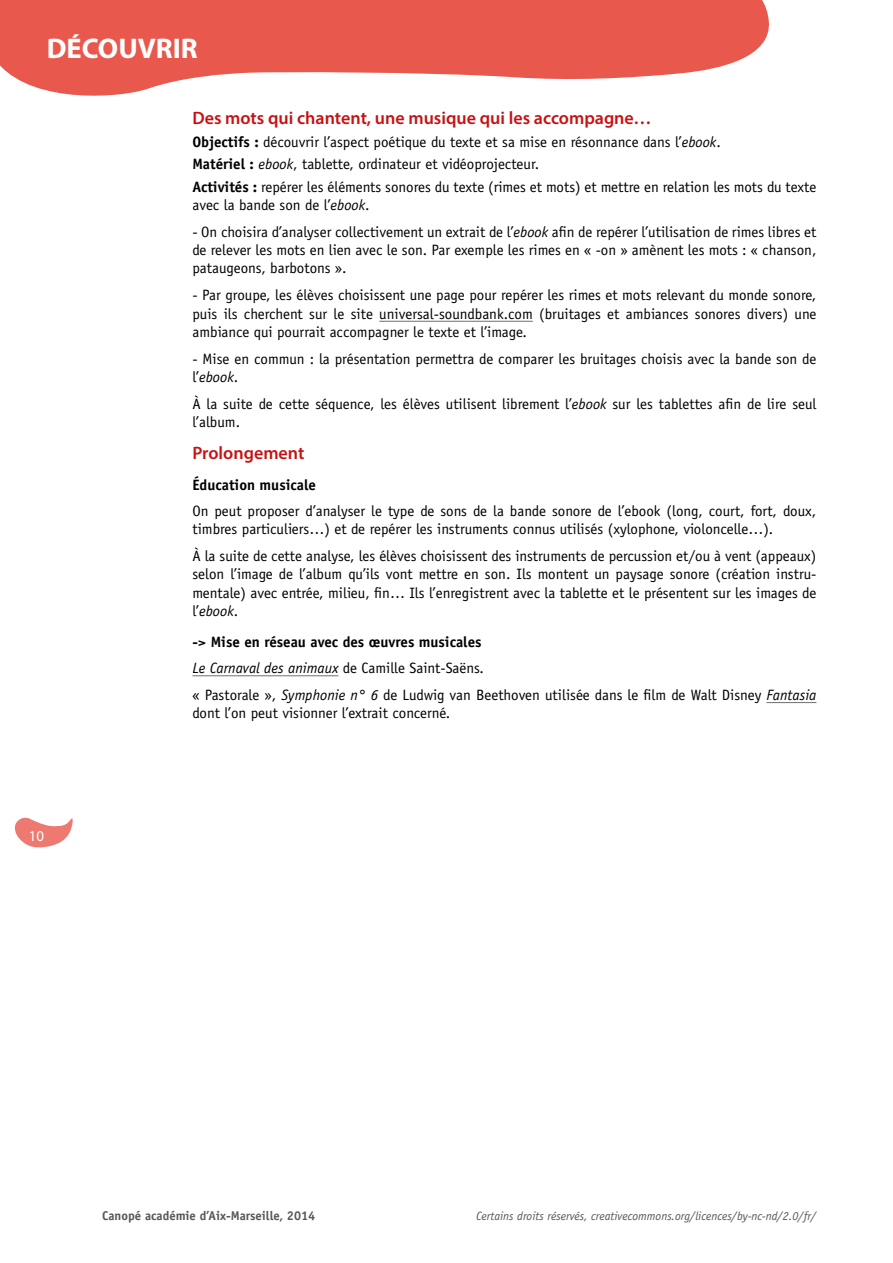
<style>
.page{position:relative;width:893px;height:1263px;background:#fff}
.page>*{position:absolute;margin:0;border:0;box-sizing:border-box;transform-origin:0 0}
.t1{font:700 28.5px "Myriad Pro";color:#fff}
.t2{font:600 18px "Myriad Pro";color:#c91113}
.t3{font:15px/18.3px "Officina Sans Std";color:#000}
.t4{font:700 15px "Officina Sans Std";color:#000}
.t5{font:15px "Myriad Pro";color:#fff}
.t6{font:700 12.75px "Officina Sans Std";color:#575756}
.t7{font:italic 12px "Officina Sans Std";color:#575756}
.s1{font-weight:700}
.s2{font-style:italic}
</style>
<div class="page">
<svg style="left:14px;top:817px;width:59px;height:31px"></svg>
<svg style="left:0;top:0;width:769px;height:96px;fill:#e8584d"></svg>
<hr style="left:379px;top:321px;width:154px;height:1px;background:#706f6f">
<hr style="left:192px;top:675px;width:146px;height:1px;background:#706f6f">
<hr style="left:766px;top:702px;width:50px;height:1px;background:#706f6f">
<h1 class="t1" style="left:47px;top:30px;width:153px">DÉCOUVRIR</h1>
<p class="t5" style="left:29px;top:827px;width:17px">10</p>
<p class="t2" style="left:192px;top:107px;width:461px">Des mots qui chantent, une musique qui les accompagne…</p>
<p class="t3" style="left:192px;top:130px;width:625px;line-height:22.5px"><span class="s1">Objectifs :</span> découvrir l’aspect poétique du texte et sa mise en résonnance dans l’<span class="s2">ebook</span>.<br><span class="s1">Matériel :</span> <span class="s2">ebook</span>, tablette, ordinateur et vidéoprojecteur.<br><span class="s1">Activités :</span> repérer les éléments sonores du texte (rimes et mots) et mettre en relation les mots du texte</p>
<p class="t3" style="left:192px;top:196px;width:179px">avec la bande son de l’<span class="s2">ebook</span>.</p>
<p class="t3" style="left:192px;top:223px;width:626px;text-align:justify">- On choisira d’analyser collectivement un extrait de l’<span class="s2">ebook</span> afin de repérer l’utilisation de rimes libres et de relever les mots en lien avec le son. Par exemple les rimes en « -on » amènent les mots : « chanson, pataugeons, barbotons ».</p>
<p class="t3" style="left:192px;top:286px;width:626px;text-align:justify">- Par groupe, les élèves choisissent une page pour repérer les rimes et mots relevant du monde sonore, puis ils cherchent sur le site universal-soundbank.com (bruitages et ambiances sonores divers) une ambiance qui pourrait accompagner le texte et l’image.</p>
<p class="t3" style="left:192px;top:349px;width:626px">- Mise en commun : la présentation permettra de comparer les bruitages choisis avec la bande son de l’<span class="s2">ebook</span>.</p>
<p class="t3" style="left:192px;top:395px;width:626px">À la suite de cette séquence, les élèves utilisent librement l’<span class="s2">ebook</span> sur les tablettes afin de lire seul l’album.</p>
<p class="t2" style="left:192px;top:441px;width:113px">Prolongement</p>
<p class="t4" style="left:192px;top:476px;width:125px">Éducation musicale</p>
<p class="t3" style="left:192px;top:502px;width:625px">On peut proposer d’analyser le type de sons de la bande sonore de l’ebook (long, court, fort, doux, timbres particuliers…) et de repérer les instruments connus utilisés (xylophone, violoncelle…).</p>
<p class="t3" style="left:192px;top:547px;width:626px;text-align:justify">À la suite de cette analyse, les élèves choisissent des instruments de percussion et/ou à vent (appeaux) selon l’image de l’album qu’ils vont mettre en son. Ils montent un paysage sonore (création instru&shy;mentale) avec entrée, milieu, fin… Ils l’enregistrent avec la tablette et le présentent sur les images de l’<span class="s2">ebook</span>.</p>
<p class="t3" style="left:192px;top:629px;width:626px;line-height:26.4px"><span class="s1">-&gt; Mise en réseau avec des œuvres musicales<br></span><span class="s2">Le Carnaval des animaux</span> de Camille Saint-Saëns.<br>« Pastorale », <span class="s2">Symphonie n° 6</span> de Ludwig van Beethoven utilisée dans le film de Walt Disney <span class="s2">Fantasia</span></p>
<p class="t3" style="left:192px;top:704px;width:259px">dont l’on peut visionner l’extrait concerné.</p>
<p class="t6" style="left:102px;top:1208px;width:215px">Canopé académie d’Aix-Marseille, 2014</p>
<p class="t7" style="left:476px;top:1208px;width:342px">Certains droits réservés, creativecommons.org/licences/by-nc-nd/2.0/fr/</p>
</div>
